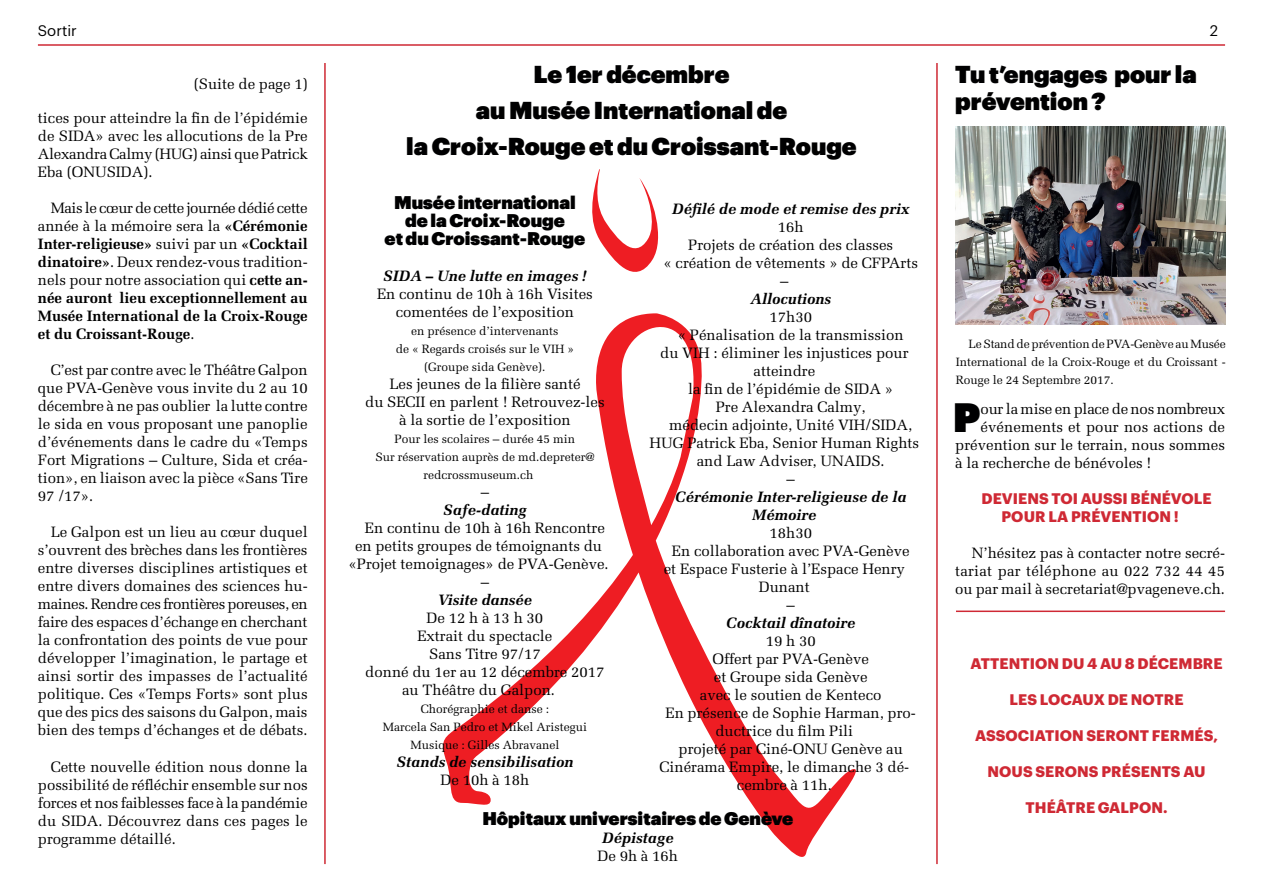
<style>
.page{position:relative;width:1263px;height:893px;background:#fff}
.page>*{position:absolute;margin:0;border:0;box-sizing:border-box;transform-origin:0 0}
.t1{font:40.2px "Graphik Super";color:#000001}
.t2{font:24px/36px "Graphik Super";color:#000001;text-align:center}
.t3{font:18px/18px "Graphik Super";color:#000001;text-align:center}
.t4{font:15px/18px "Melior LT Pro";color:#000001;text-align:justify}
.t5{font:700 15px/18px "Melior LT Pro";color:#000001;text-align:justify}
.t6{font:italic 700 15px/18px "Melior LT Pro";color:#000001}
.t7{font:700 15px/18px "Graphik";letter-spacing:.005em;color:#cf2934}
.t8{font:15px "Graphik";color:#000001}
.t9{font:12px/18px "Melior LT Pro";color:#000001;text-align:center}
.s1{font-weight:400}
</style>
<div class="page">
<hr style="left:38px;top:44px;width:1187px;height:2px;background:#cf2934">
<svg style="left:443px;top:169px;width:413px;height:688px"></svg>
<hr style="left:324px;top:63px;width:2px;height:801px;background:#cf2934">
<hr style="left:936px;top:63px;width:2px;height:801px;background:#cf2934">
<hr style="left:956px;top:611px;width:269px;height:1px;background:#cf2934">
<img style="left:955px;top:126px;width:270px;height:198px">
<p class="t8" style="left:38px;top:19px;width:40px">Sortir</p>
<p class="t8" style="left:1210px;top:19px;width:10px">2</p>
<p class="t4" style="left:194px;top:75px;width:115px">(Suite de page 1)</p>
<p class="t4" style="left:38px;top:109px;width:271px">tices pour atteindre la fin de l’épidémie de SIDA» avec les allocutions de la Pre Alexandra Calmy (HUG) ainsi que Patrick Eba (ONUSIDA).</p>
<p class="t5" style="left:38px;top:199px;width:271px;text-indent:13px"><span class="s1">Mais le cœur de cette journée dédié cette année à la mémoire sera la</span> «Cérémonie Inter-religieuse» <span class="s1">suivi par un</span> «Cocktail dinatoire»<span class="s1">. Deux rendez-vous tradition&shy;nels pour notre association qui</span> cette an&shy;née auront lieu exceptionnellement au Musée International de la Croix-Rouge et du Croissant-Rouge<span class="s1">.</span></p>
<p class="t4" style="left:38px;top:361px;width:271px;text-indent:13px">C’est par contre avec le Théâtre Galpon que PVA-Genève vous invite du 2 au 10 décembre à ne pas oublier la lutte contre le sida en vous proposant une panoplie d’événements dans le cadre du «Temps Fort Migrations – Culture, Sida et créa&shy;tion», en liaison avec la pièce «Sans Tire 97 /17».</p>
<p class="t4" style="left:38px;top:523px;width:271px;text-indent:13px">Le Galpon est un lieu au cœur duquel s’ouvrent des brèches dans les frontières entre diverses disciplines artistiques et entre divers domaines des sciences hu&shy;maines. Rendre ces frontières poreuses, en faire des espaces d’échange en cherchant la confrontation des points de vue pour développer l’imagination, le partage et ainsi sortir des impasses de l’actualité politique. Ces «Temps Forts» sont plus que des pics des saisons du Galpon, mais bien des temps d’échanges et de débats.</p>
<p class="t4" style="left:38px;top:757px;width:271px;text-indent:13px">Cette nouvelle édition nous donne la possibilité de réfléchir ensemble sur nos forces et nos faiblesses face à la pandémie du SIDA. Découvrez dans ces pages le programme détaillé.</p>
<h2 class="t2" style="left:406px;top:54px;width:452px">Le 1er décembre<br>au Musée International de<br>la Croix-Rouge et du Croissant-Rouge</h2>
<p class="t3" style="left:385px;top:191px;width:202px">Musée international de la Croix-Rouge<br>et du Croissant-Rouge</p>
<p class="t6" style="left:383px;top:266px;width:206px">SIDA – Une lutte en images !</p>
<p class="t4" style="left:377px;top:284px;width:217px;text-align:center">En continu de 10h à 16h Visites comentées de l’exposition</p>
<p class="t9" style="left:396px;top:322px;width:180px">en présence d’intervenants<br>de « Regards croisés sur le VIH » (Groupe sida Genève).</p>
<p class="t4" style="left:365px;top:374px;width:241px;text-align:center">Les jeunes de la filière santé<br>du SECII en parlent ! Retrouvez-les à la sortie de l’exposition</p>
<p class="t9" style="left:395px;top:430px;width:182px">Pour les scolaires – durée 45 min</p>
<p class="t9" style="left:375px;top:448px;width:220px">Sur réservation auprès de md.depreter@</p>
<p class="t9" style="left:424px;top:466px;width:111px">redcrossmuseum.ch</p>
<p class="t4" style="left:481px;top:482px;width:10px">–</p>
<p class="t6" style="left:443px;top:500px;width:86px">Safe-dating</p>
<p class="t4" style="left:365px;top:518px;width:242px">En continu de 10h à 16h Rencontre</p>
<p class="t4" style="left:355px;top:536px;width:249px">en petits groupes de témoignants du</p>
<p class="t4" style="left:348px;top:554px;width:262px">«Projet temoignages» de PVA-Genève.</p>
<p class="t4" style="left:481px;top:572px;width:10px">–</p>
<p class="t6" style="left:438px;top:590px;width:96px">Visite dansée</p>
<p class="t4" style="left:427px;top:608px;width:118px">De 12 h à 13 h 30</p>
<p class="t4" style="left:417px;top:626px;width:136px">Extrait du spectacle</p>
<p class="t4" style="left:429px;top:644px;width:113px">Sans Titre 97/17</p>
<p class="t4" style="left:365px;top:662px;width:241px">donné du 1er au 12 décembre 2017</p>
<p class="t4" style="left:402px;top:680px;width:154px">au Théâtre du Galpon.</p>
<p class="t9" style="left:383px;top:700px;width:206px">Chorégraphie et danse :<br>Marcela San Pedro et Mikel Aristegui<br>Musique : Gilles Abravanel</p>
<p class="t6" style="left:396px;top:752px;width:179px">Stands de sensibilisation</p>
<p class="t4" style="left:441px;top:770px;width:90px">De 10h à 18h</p>
<p class="t6" style="left:672px;top:200px;width:239px">Défilé de mode et remise des prix</p>
<p class="t4" style="left:778px;top:218px;width:27px">16h</p>
<p class="t4" style="left:688px;top:236px;width:206px">Projets de création des classes</p>
<p class="t4" style="left:663px;top:254px;width:256px">« création de vêtements » de CFPArts</p>
<p class="t4" style="left:780px;top:272px;width:10px">–</p>
<p class="t6" style="left:750px;top:290px;width:82px">Allocutions</p>
<p class="t4" style="left:769px;top:308px;width:44px">17h30</p>
<p class="t4" style="left:678px;top:326px;width:227px">« Pénalisation de la transmission</p>
<p class="t4" style="left:660px;top:344px;width:250px">du VIH : éliminer les injustices pour</p>
<p class="t4" style="left:753px;top:362px;width:63px">atteindre</p>
<p class="t4" style="left:688px;top:380px;width:206px">la fin de l’épidémie de SIDA »</p>
<p class="t4" style="left:716px;top:398px;width:152px">Pre Alexandra Calmy,</p>
<p class="t4" style="left:669px;top:416px;width:244px">médecin adjointe, Unité VIH/SIDA,</p>
<p class="t4" style="left:649px;top:434px;width:271px">HUG Patrick Eba, Senior Human Rights</p>
<p class="t4" style="left:697px;top:452px;width:189px">and Law Adviser, UNAIDS.</p>
<p class="t4" style="left:786px;top:470px;width:10px">–</p>
<p class="t6" style="left:752px;top:488px;width:156px;text-indent:-77px">Cérémonie Inter-religieuse de la<br>Mémoire</p>
<p class="t4" style="left:664px;top:524px;width:247px;text-align:center">18h30<br>En collaboration avec PVA-Genève et Espace Fusterie à l’Espace Henry<br>Dunant<br>–</p>
<p class="t6" style="left:726px;top:614px;width:131px">Cocktail dînatoire</p>
<p class="t4" style="left:659px;top:632px;width:258px;text-align:center">19 h 30<br>Offert par PVA-Genève<br>et Groupe sida Genève<br>avec le soutien de Kenteco<br>En présence de Sophie Harman, pro&shy;ductrice du film Pili<br>projeté par Ciné-ONU Genève au<br>Cinérama Empire, le dimanche 3 dé&shy;cembre à 11h.</p>
<p class="t3" style="left:482px;top:808px;width:312px">Hôpitaux universitaires de Genève</p>
<p class="t6" style="left:602px;top:829px;width:73px">Dépistage</p>
<p class="t4" style="left:598px;top:847px;width:82px">De 9h à 16h</p>
<h2 class="t2" style="left:955px;top:58px;width:243px;line-height:27px;text-align:left">Tu t’engages pour la prévention ?</h2>
<p class="t9" style="left:956px;top:335px;width:271px;text-align:justify;text-indent:13px">Le Stand de prévention de PVA-Genève au Musée International de la Croix-Rouge et du Croissant - Rouge le 24 Septembre 2017.</p>
<h1 class="t1" style="left:953px;top:385px;width:29px">P</h1>
<p class="t4" style="left:981px;top:399px;width:246px">our la mise en place de nos nombreux</p>
<p class="t4" style="left:981px;top:417px;width:246px">événements et pour nos actions de</p>
<p class="t4" style="left:955px;top:435px;width:271px">prévention sur le terrain, nous sommes</p>
<p class="t4" style="left:955px;top:453px;width:198px">à la recherche de bénévoles !</p>
<p class="t7" style="left:1001px;top:488px;width:212px;text-indent:-20px">DEVIENS TOI AUSSI BÉNÉVOLE<br>POUR LA PRÉVENTION !</p>
<p class="t4" style="left:955px;top:543px;width:271px;text-indent:17px">N’hésitez pas à contacter notre secré&shy;tariat par téléphone au 022 732 44 45 ou par mail à secretariat@pvageneve.ch.</p>
<p class="t7" style="left:970px;top:654px;width:254px">ATTENTION DU 4 AU 8 DÉCEMBRE</p>
<p class="t7" style="left:1009px;top:690px;width:176px">LES LOCAUX DE NOTRE</p>
<p class="t7" style="left:975px;top:726px;width:244px">ASSOCIATION SERONT FERMÉS,</p>
<p class="t7" style="left:987px;top:762px;width:219px">NOUS SERONS PRÉSENTS AU</p>
<p class="t7" style="left:1025px;top:798px;width:144px">THÉÂTRE GALPON.</p>
</div>
